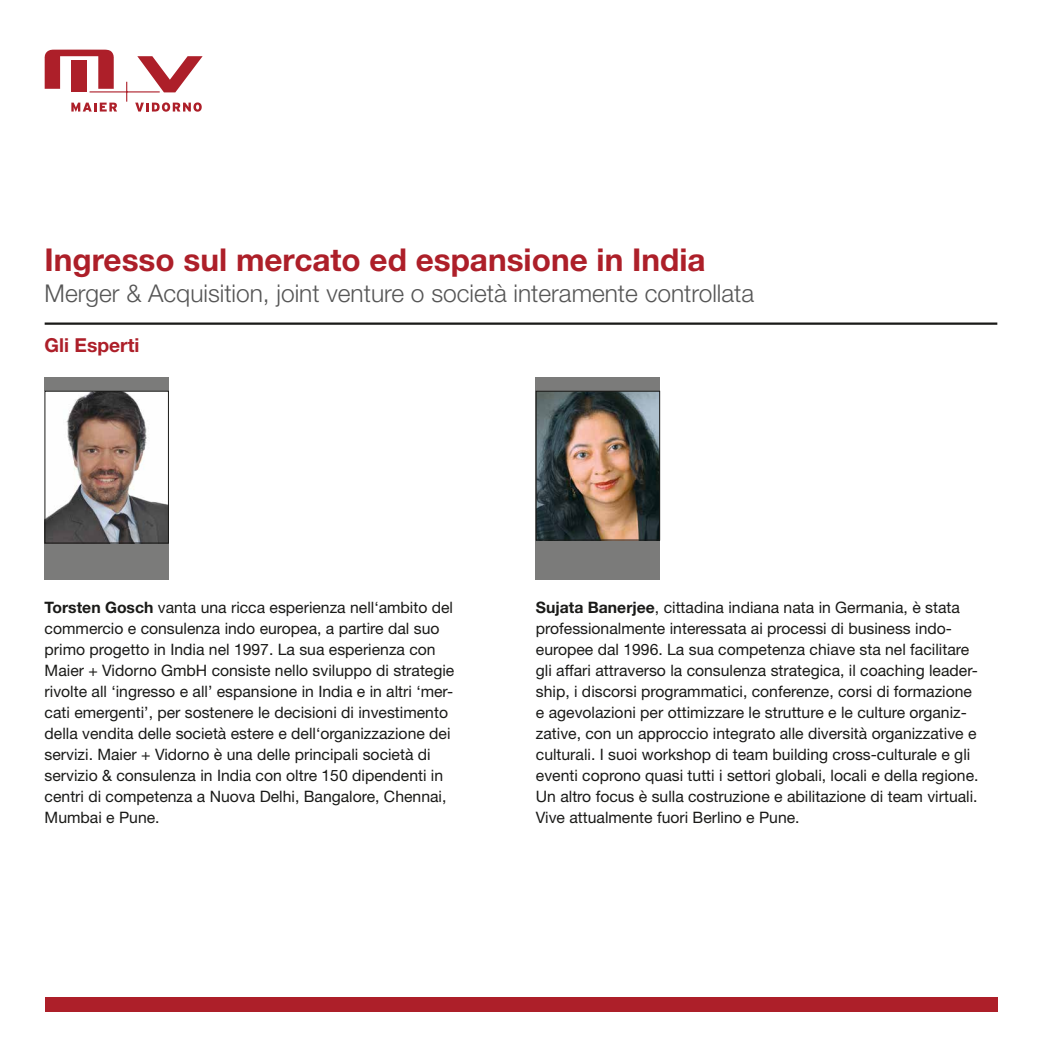
<style>
.page{position:relative;width:1042px;height:1042px;background:#fff}
.page>*{position:absolute;margin:0;border:0;box-sizing:border-box;transform-origin:0 0}
.t1{font:700 31.5px "Helvetica Neue";color:#ad1f29}
.t2{font:300 24.5px "Helvetica Neue";color:#565656}
.t3{font:700 19.25px "Helvetica Neue";color:#ad1f29}
.t4{font:15.75px/21px "Helvetica Neue";color:#1a1a18}
.s1{font-weight:700}
</style>
<div class="page">
<div style="left:45px;top:997px;width:952px;height:15px;background:#ad1f29"></div>
<svg style="left:45px;top:50px;width:69px;height:39px"></svg>
<div style="left:71px;top:61px;width:16px;height:31px;background:#ad1f29"></div>
<svg style="left:137px;top:56px;width:66px;height:36px"></svg>
<hr style="left:90px;top:91px;width:70px;height:1px;background:#ad1f29">
<svg style="left:126px;top:82px;width:1px;height:20px"></svg>
<svg style="left:71px;top:103px;width:46px;height:9px"></svg>
<svg style="left:135px;top:102px;width:67px;height:10px"></svg>
<div style="left:536px;top:378px;width:124px;height:202px;background:#7b7b7a"></div>
<img style="left:538px;top:393px;width:120px;height:145px">
<div style="left:536px;top:391px;width:124px;height:149px;border:1px solid #1a1a18"></div>
<div style="left:45px;top:378px;width:124px;height:202px;background:#7b7b7a"></div>
<img style="left:47px;top:393px;width:120px;height:148px">
<div style="left:45px;top:391px;width:124px;height:152px;border:1px solid #1a1a18"></div>
<hr style="left:45px;top:322px;width:952px;height:3px;background:#1a1a18">
<h1 class="t1" style="left:45px;top:240px;width:662px">Ingresso sul mercato ed espansione in India</h1>
<h2 class="t2" style="left:45px;top:278px;width:711px">Merger &amp; Acquisition, joint venture o società interamente controllata</h2>
<p class="t3" style="left:45px;top:334px;width:96px">Gli Esperti</p>
<p class="t4" style="left:45px;top:597px;width:411px"><span class="s1">Torsten Gosch</span> vanta una ricca esperienza nell‘ambito del commercio e consulenza indo europea, a partire dal suo primo progetto in India nel 1997. La sua esperienza con Maier + Vidorno GmbH consiste nello sviluppo di strategie rivolte all ‘ingresso e all’ espansione in India e in altri ‘mer&shy;cati emergenti’, per sostenere le decisioni di investimento della vendita delle società estere e dell‘organizzazione dei servizi. Maier + Vidorno è una delle principali società di servizio &amp; consulenza in India con oltre 150 dipendenti in centri di competenza a Nuova Delhi, Bangalore, Chennai, Mumbai e Pune.</p>
<p class="t4" style="left:536px;top:597px;width:444px"><span class="s1">Sujata Banerjee</span>, cittadina indiana nata in Germania, è stata professionalmente interessata ai processi di business indo&shy;europee dal 1996. La sua competenza chiave sta nel facilitare gli affari attraverso la consulenza strategica, il coaching leader&shy;ship, i discorsi programmatici, conferenze, corsi di formazione e agevolazioni per ottimizzare le strutture e le culture organiz&shy;zative, con un approccio integrato alle diversità organizzative e culturali. I suoi workshop di team building cross-culturale e gli eventi coprono quasi tutti i settori globali, locali e della regione.<br>Un altro focus è sulla costruzione e abilitazione di team virtuali.<br>Vive attualmente fuori Berlino e Pune.</p>
</div>
